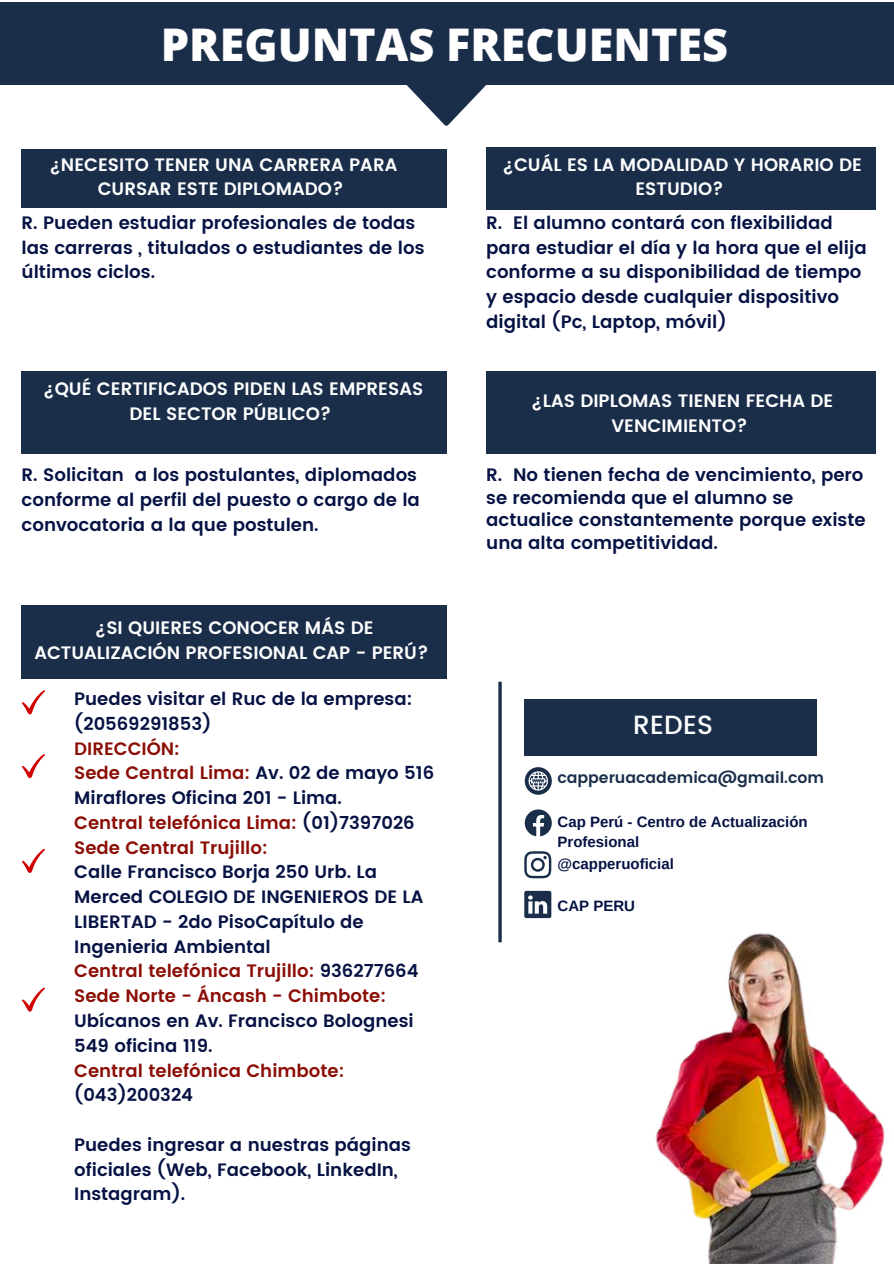
<style>
.page{position:relative;width:894px;height:1264px;background:#fff}
.page>*{position:absolute;margin:0;border:0;box-sizing:border-box;transform-origin:0 0}
.t1{font:800 45px "Open Sans";color:#fff}
.t2{font:500 26.25px "Poppins";letter-spacing:.01em;color:#fefefe}
.t3{font:600 18px/24.8px "Poppins";color:#051243}
.t4{font:600 18px/24.8px "Poppins";color:#fefefe;text-align:center}
.t5{font:600 18px/24.8px "Poppins";color:#8b0e06}
.t6{font:600 15.6px "Poppins";color:#1a2e4a}
.t7{font:700 15px/20.2px "Arimo";color:#051243}
.s1{color:#051243}
.s2{color:#8b0e06}
</style>
<div class="page">
<div style="left:22px;top:149px;width:424px;height:59px;background:#1a2e4a"></div>
<div style="left:486px;top:147px;width:389px;height:63px;background:#1a2e4a"></div>
<div style="left:22px;top:371px;width:424px;height:82px;background:#1a2e4a"></div>
<div style="left:486px;top:371px;width:389px;height:82px;background:#1a2e4a"></div>
<div style="left:22px;top:605px;width:424px;height:73px;background:#1a2e4a"></div>
<svg style="left:22px;top:690px;width:23px;height:24px"></svg>
<svg style="left:22px;top:754px;width:23px;height:24px"></svg>
<svg style="left:22px;top:848px;width:23px;height:25px"></svg>
<svg style="left:22px;top:987px;width:23px;height:24px"></svg>
<hr style="left:498px;top:681px;width:3px;height:261px;background:#1a2e4a">
<div style="left:524px;top:699px;width:292px;height:56px;background:#1a2e4a"></div>
<svg style="left:524px;top:767px;width:27px;height:27px"></svg>
<svg style="left:524px;top:809px;width:27px;height:27px"></svg>
<svg style="left:524px;top:851px;width:27px;height:27px"></svg>
<svg style="left:524px;top:890px;width:27px;height:28px"></svg>
<svg style="left:406px;top:85px;width:80px;height:40px"></svg>
<div style="left:0;top:2px;width:893px;height:83px;background:#1a2e4a"></div>
<img style="left:655px;top:933px;width:230px;height:329px">
<h1 class="t1" style="left:161px;top:13px;width:568px">PREGUNTAS FRECUENTES</h1>
<p class="t4" style="left:49px;top:152px;width:349px">¿NECESITO TENER UNA CARRERA PARA<br>CURSAR ESTE DIPLOMADO?</p>
<p class="t3" style="left:22px;top:210px;width:404px">R. Pueden estudiar profesionales de todas las carreras , titulados o estudiantes de los últimos ciclos.</p>
<p class="t4" style="left:43px;top:376px;width:381px">¿QUÉ CERTIFICADOS PIDEN LAS EMPRESAS<br>DEL SECTOR PÚBLICO?</p>
<p class="t3" style="left:22px;top:462px;width:400px">R. Solicitan a los postulantes, diplomados conforme al perfil del puesto o cargo de la convocatoria a la que postulen.</p>
<p class="t4" style="left:34px;top:615px;width:395px">¿SI QUIERES CONOCER MÁS DE<br>ACTUALIZACIÓN PROFESIONAL CAP - PERÚ?</p>
<p class="t3" style="left:74px;top:686px;width:339px">Puedes visitar el Ruc de la empresa: (20569291853)</p>
<p class="t5" style="left:74px;top:736px;width:361px">DIRECCIÓN:<br>Sede Central Lima: <span class="s1">Av. 02 de mayo 516<br>Miraflores Oficina 201 - Lima.<br></span>Central telefónica Lima: <span class="s1">(01)7397026<br></span>Sede Central Trujillo:</p>
<p class="t3" style="left:74px;top:859px;width:350px">Calle Francisco Borja 250 Urb. La<br>Merced COLEGIO DE INGENIEROS DE LA<br>LIBERTAD - 2do PisoCapítulo de<br>Ingenieria Ambiental<br><span class="s2">Central telefónica Trujillo:</span> 936277664<br><span class="s2">Sede Norte - Áncash - Chimbote:</span></p>
<p class="t3" style="left:74px;top:1008px;width:341px">Ubícanos en Av. Francisco Bolognesi<br>549 oficina 119.</p>
<p class="t5" style="left:74px;top:1057px;width:271px">Central telefónica Chimbote:</p>
<p class="t3" style="left:74px;top:1082px;width:120px">(043)200324</p>
<p class="t3" style="left:74px;top:1132px;width:338px">Puedes ingresar a nuestras páginas oficiales (Web, Facebook, LinkedIn,<br>Instagram).</p>
<p class="t4" style="left:502px;top:152px;width:361px">¿CUÁL ES LA MODALIDAD Y HORARIO DE<br>ESTUDIO?</p>
<p class="t3" style="left:486px;top:210px;width:382px">R. El alumno contará con flexibilidad para estudiar el día y la hora que el elija conforme a su disponibilidad de tiempo y espacio desde cualquier dispositivo digital (Pc, Laptop, móvil)</p>
<p class="t4" style="left:531px;top:388px;width:303px">¿LAS DIPLOMAS TIENEN FECHA DE<br>VENCIMIENTO?</p>
<p class="t3" style="left:486px;top:463px;width:381px;line-height:22.5px">R. No tienen fecha de vencimiento, pero se recomienda que el alumno se actualice constantemente porque existe una alta competitividad.</p>
<h2 class="t2" style="left:633px;top:709px;width:81px">REDES</h2>
<p class="t6" style="left:557px;top:768px;width:268px">capperuacademica@gmail.com</p>
<p class="t7" style="left:557px;top:811px;width:251px">Cap Perú - Centro de Actualización<br>Profesional</p>
<p class="t7" style="left:557px;top:853px;width:118px">@capperuoficial</p>
<p class="t7" style="left:557px;top:895px;width:79px">CAP PERU</p>
</div>
